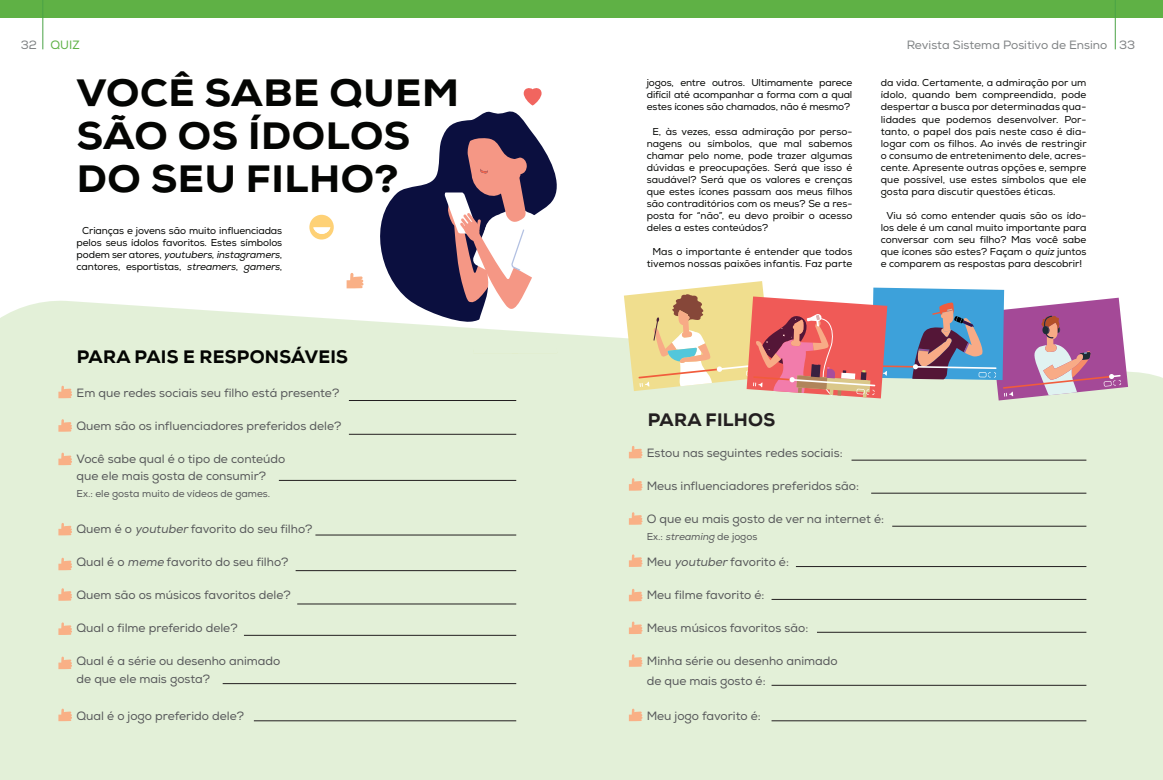
<style>
.page{position:relative;width:1163px;height:780px;background:#fff}
.page>*{position:absolute;margin:0;border:0;box-sizing:border-box;transform-origin:0 0}
.Título{font:800 38px/43px "Nexa";letter-spacing:.015em;color:#040503;scale:1.05 1}
.t1{font:800 18px "Nexa";letter-spacing:.015em;color:#040503}
.t2{font:800 18px "Nexa";letter-spacing:.015em;color:#231f20}
.t3{font:12px/17px "Nexa";color:#57585a}
.t4{font:12px "Nexa";color:#808385}
.Editoria{font:12px "Nexa";color:#5fb145}
.Texto{font:10px/12px "Nexa";color:#040503;text-align:center}
.t5{font:10px "Nexa";color:#57585a}
.s1{font-style:italic}
</style>
<div class="page">
<svg style="left:380px;top:111px;width:156px;height:187px;fill:#0b0f3f"></svg>
<svg style="left:444px;top:137px;width:113px;height:161px"></svg>
<div style="left:0;top:298px;width:1162px;height:482px;background:#e3f0d8"></div>
<div style="left:0;top:0;width:1162px;height:17px;background:#5fb145"></div>
<hr style="left:42px;top:0;width:1px;height:49px;background:#4aa246">
<hr style="left:1114px;top:0;width:1px;height:49px;background:#4aa346">
<hr style="left:349px;top:400px;width:167px;height:1px;background:#231f20">
<hr style="left:851px;top:459px;width:235px;height:1px;background:#231f20">
<hr style="left:871px;top:493px;width:215px;height:1px;background:#231f20">
<hr style="left:892px;top:526px;width:194px;height:1px;background:#231f20">
<hr style="left:795px;top:566px;width:291px;height:1px;background:#231f20">
<hr style="left:771px;top:599px;width:315px;height:1px;background:#231f20">
<hr style="left:816px;top:632px;width:270px;height:1px;background:#231f20">
<hr style="left:771px;top:720px;width:315px;height:1px;background:#231f20">
<hr style="left:771px;top:685px;width:315px;height:1px;background:#231f20">
<hr style="left:349px;top:434px;width:167px;height:1px;background:#231f20">
<hr style="left:279px;top:480px;width:237px;height:1px;background:#231f20">
<hr style="left:315px;top:534px;width:201px;height:1px;background:#231f20">
<hr style="left:295px;top:570px;width:221px;height:1px;background:#231f20">
<hr style="left:297px;top:603px;width:219px;height:1px;background:#231f20">
<hr style="left:244px;top:635px;width:272px;height:1px;background:#231f20">
<hr style="left:223px;top:683px;width:293px;height:1px;background:#231f20">
<hr style="left:254px;top:720px;width:262px;height:1px;background:#231f20">
<svg style="left:623px;top:281px;width:504px;height:119px;background:#c2a5a7"></svg>
<div style="left:516px;top:79px;width:32px;height:33px;background:#fff;border-radius:7px"></div>
<svg style="left:523px;top:88px;width:18px;height:17px"></svg>
<svg style="left:309px;top:214px;width:25px;height:26px"></svg>
<svg style="left:346px;top:273px;width:17px;height:15px"></svg>
<svg style="left:58px;top:385px;width:14px;height:13px"></svg>
<svg style="left:628px;top:446px;width:14px;height:12px"></svg>
<svg style="left:628px;top:478px;width:14px;height:12px"></svg>
<svg style="left:628px;top:512px;width:14px;height:12px"></svg>
<svg style="left:628px;top:554px;width:14px;height:13px"></svg>
<svg style="left:628px;top:588px;width:14px;height:13px"></svg>
<svg style="left:628px;top:621px;width:14px;height:13px"></svg>
<svg style="left:628px;top:654px;width:14px;height:12px"></svg>
<svg style="left:628px;top:708px;width:14px;height:13px"></svg>
<svg style="left:58px;top:419px;width:14px;height:12px"></svg>
<svg style="left:58px;top:452px;width:14px;height:13px"></svg>
<svg style="left:58px;top:523px;width:14px;height:12px"></svg>
<svg style="left:58px;top:557px;width:14px;height:13px"></svg>
<svg style="left:58px;top:588px;width:14px;height:12px"></svg>
<svg style="left:58px;top:622px;width:14px;height:13px"></svg>
<svg style="left:58px;top:656px;width:14px;height:13px"></svg>
<svg style="left:58px;top:708px;width:14px;height:13px"></svg>
<p class="t4" style="left:21px;top:38px;width:18px">32</p>
<p class="Editoria" style="left:50px;top:38px;width:31px">QUIZ</p>
<p class="t4" style="left:906px;top:38px;width:202px">Revista Sistema Positivo de Ensino</p>
<p class="t4" style="left:1118px;top:38px;width:18px">33</p>
<p class="Título" style="left:77px;top:72px;width:365px">VOCÊ SABE QUEM<br>SÃO OS ÍDOLOS<br>DO SEU FILHO?</p>
<p class="Texto" style="left:77px;top:225px;width:207px">Crianças e jovens são muito influenciadas pelos seus ídolos favoritos. Estes símbolos p o d e m s e r a t o re s , <span class="s1">youtubers</span>, <span class="s1">instagramers</span>, cantores, esportistas, <span class="s1">streamers</span>, <span class="s1">gamers</span>,</p>
<p class="Texto" style="left:880px;top:77px;width:207px;text-align:justify">da vida. Certamente, a admiração por um ídolo, quando bem compreendida, pode despertar a busca por determinadas qua&shy;lidades que podemos desenvolver. Por&shy;tanto, o papel dos pais neste caso é dia&shy;logar com os filhos. Ao invés de restringir o consumo de entretenimento dele, acres&shy;cente. Apresente outras opções e, sempre que possível, use estes símbolos que ele gosta para discutir questões éticas.</p>
<p class="Texto" style="left:880px;top:209px;width:207px">Viu só como entender quais são os ído&shy;los dele é um canal muito importante para conversar com seu filho? Mas você sabe que ícones são estes? Façam o <span class="s1">quiz</span> juntos e comparem as respostas para descobrir!</p>
<p class="Texto" style="left:646px;top:77px;width:207px;text-align:justify">jogos, entre outros. Ultimamente parece difícil até acompanhar a forma com a qual estes ícones são chamados, não é mesmo?</p>
<p class="Texto" style="left:646px;top:125px;width:207px;text-align:justify;text-indent:6px">E, às vezes, essa admiração por perso&shy;nagens ou símbolos, que mal sabemos chamar pelo nome, pode trazer algumas dúvidas e preocupações. Será que isso é saudável? Será que os valores e crenças que estes ícones passam aos meus filhos são contraditórios com os meus? Se a res&shy;posta for “não”, eu devo proibir o acesso deles a estes conteúdos?</p>
<p class="Texto" style="left:646px;top:245px;width:207px">Mas o importante é entender que todos tivemos nossas paixões infantis. Faz parte</p>
<p class="t1" style="left:77px;top:346px;width:273px">PARA PAIS E RESPONSÁVEIS</p>
<p class="t3" style="left:77px;top:384px;width:264px">Em que redes sociais seu filho está presente?</p>
<p class="t3" style="left:77px;top:417px;width:266px">Quem são os influenciadores preferidos dele?</p>
<p class="t3" style="left:77px;top:450px;width:210px">Você sabe qual é o tipo de conteúdo que ele mais gosta de consumir?</p>
<p class="t5" style="left:77px;top:487px;width:195px">Ex.: ele gosta muito de vídeos de games.</p>
<p class="t3" style="left:77px;top:520px;width:237px">Quem é o <span class="s1">youtuber</span> favorito do seu filho?</p>
<p class="t3" style="left:77px;top:553px;width:213px">Qual é o <span class="s1">meme</span> favorito do seu filho?</p>
<p class="t3" style="left:77px;top:586px;width:216px">Quem são os músicos favoritos dele?</p>
<p class="t3" style="left:77px;top:619px;width:162px">Qual o filme preferido dele?</p>
<p class="t3" style="left:77px;top:652px;width:205px;line-height:18px">Qual é a série ou desenho animado de que ele mais gosta?</p>
<p class="t3" style="left:77px;top:708px;width:169px">Qual é o jogo preferido dele?</p>
<p class="t3" style="left:646px;top:708px;width:115px">Meu jogo favorito é:</p>
<p class="t2" style="left:647px;top:408px;width:129px">PARA FILHOS</p>
<p class="t3" style="left:646px;top:444px;width:197px">Estou nas seguintes redes sociais:</p>
<p class="t3" style="left:646px;top:477px;width:214px">Meus influenciadores preferidos são:</p>
<p class="t3" style="left:646px;top:510px;width:239px">O que eu mais gosto de ver na internet é:</p>
<p class="t5" style="left:646px;top:530px;width:112px">Ex.: <span class="s1">streaming</span> de jogos</p>
<p class="t3" style="left:646px;top:553px;width:144px">Meu <span class="s1">youtuber</span> favorito é:</p>
<p class="t3" style="left:646px;top:586px;width:119px">Meu filme favorito é:</p>
<p class="t3" style="left:646px;top:619px;width:163px">Meus músicos favoritos são:</p>
<p class="t3" style="left:646px;top:651px;width:192px;line-height:20px">Minha série ou desenho animado de que mais gosto é:</p>
</div>
